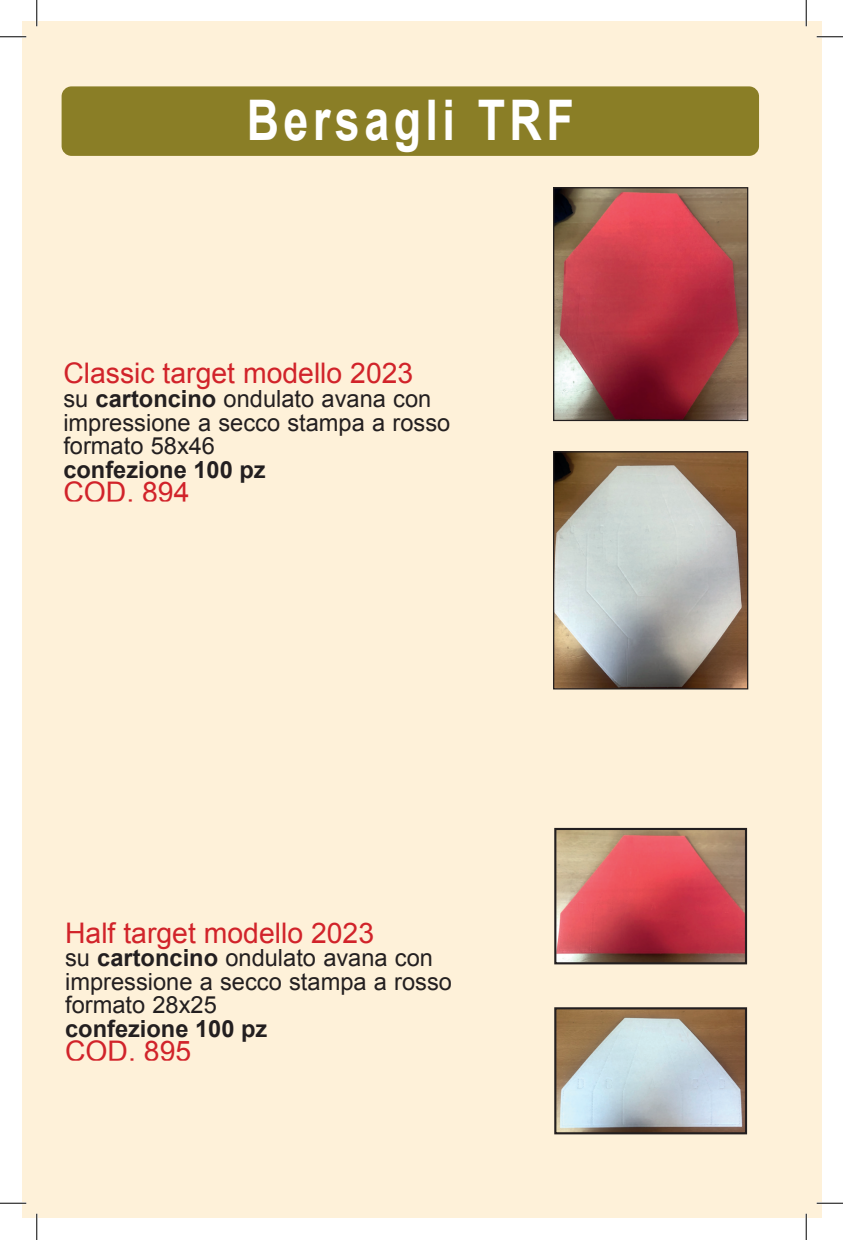
<style>
.page{position:relative;width:843px;height:1240px;background:#fff}
.page>*{position:absolute;margin:0;border:0;box-sizing:border-box;transform-origin:0 0}
.t1{font:700 56px "Arial";letter-spacing:.1em;color:#fff;scale:.8 1}
.t2{font:28.35px "Arial";color:#d1232a}
.t3{font:23.62px/23.6px "Arial";color:#231f20}
.t4{font:700 23.62px "Arial";color:#231f20}
.s1{font-weight:700}
</style>
<div class="page">
<div style="left:22px;top:22px;width:799px;height:1195px;background:#fef1d9"></div>
<div style="left:62px;top:86px;width:697px;height:70px;background:#8a7e26;border-radius:10px"></div>
<img style="left:555px;top:189px;width:191px;height:230px">
<div style="left:553px;top:187px;width:195px;height:234px;border:1px solid #231f20"></div>
<img style="left:555px;top:453px;width:191px;height:234px">
<div style="left:553px;top:451px;width:195px;height:238px;border:1px solid #231f20"></div>
<img style="left:557px;top:830px;width:187px;height:131px">
<div style="left:554px;top:827px;width:193px;height:137px;border:2px solid #231f20"></div>
<img style="left:557px;top:1010px;width:187px;height:121px">
<div style="left:554px;top:1007px;width:193px;height:127px;border:2px solid #231f20"></div>
<hr style="left:0;top:36px;width:26px;height:2px;background:#fff">
<hr style="left:816px;top:36px;width:26px;height:2px;background:#fff">
<hr style="left:0;top:1201px;width:26px;height:3px;background:#fff">
<hr style="left:816px;top:1201px;width:26px;height:3px;background:#fff">
<hr style="left:36px;top:0;width:2px;height:26px;background:#fff">
<hr style="left:36px;top:1213px;width:2px;height:26px;background:#fff">
<hr style="left:805px;top:0;width:2px;height:26px;background:#fff">
<hr style="left:805px;top:1213px;width:2px;height:26px;background:#fff">
<svg style="left:0;top:36px;width:26px;height:1px"></svg>
<svg style="left:816px;top:36px;width:26px;height:1px"></svg>
<svg style="left:0;top:1202px;width:26px;height:1px"></svg>
<svg style="left:816px;top:1202px;width:26px;height:1px"></svg>
<svg style="left:36px;top:0;width:1px;height:26px"></svg>
<svg style="left:36px;top:1213px;width:1px;height:26px"></svg>
<svg style="left:805px;top:0;width:1px;height:26px"></svg>
<svg style="left:805px;top:1213px;width:1px;height:26px"></svg>
<h1 class="t1" style="left:247px;top:83px;width:410px">Bersagli TRF</h1>
<p class="t2" style="left:63px;top:355px;width:351px">Classic target modello 2023</p>
<p class="t3" style="left:63px;top:387px;width:388px">su <span class="s1">cartoncino</span> ondulato avana con impressione a secco stampa a rosso formato 58x46</p>
<p class="t4" style="left:63px;top:454px;width:204px">confezione 100 pz</p>
<p class="t2" style="left:63px;top:473px;width:128px">COD. 894</p>
<p class="t2" style="left:65px;top:913px;width:310px">Half target modello 2023</p>
<p class="t3" style="left:65px;top:946px;width:388px">su <span class="s1">cartoncino</span> ondulato avana con impressione a secco stampa a rosso formato 28x25</p>
<p class="t4" style="left:65px;top:1013px;width:204px">confezione 100 pz</p>
<p class="t2" style="left:65px;top:1032px;width:128px">COD. 895</p>
</div>
